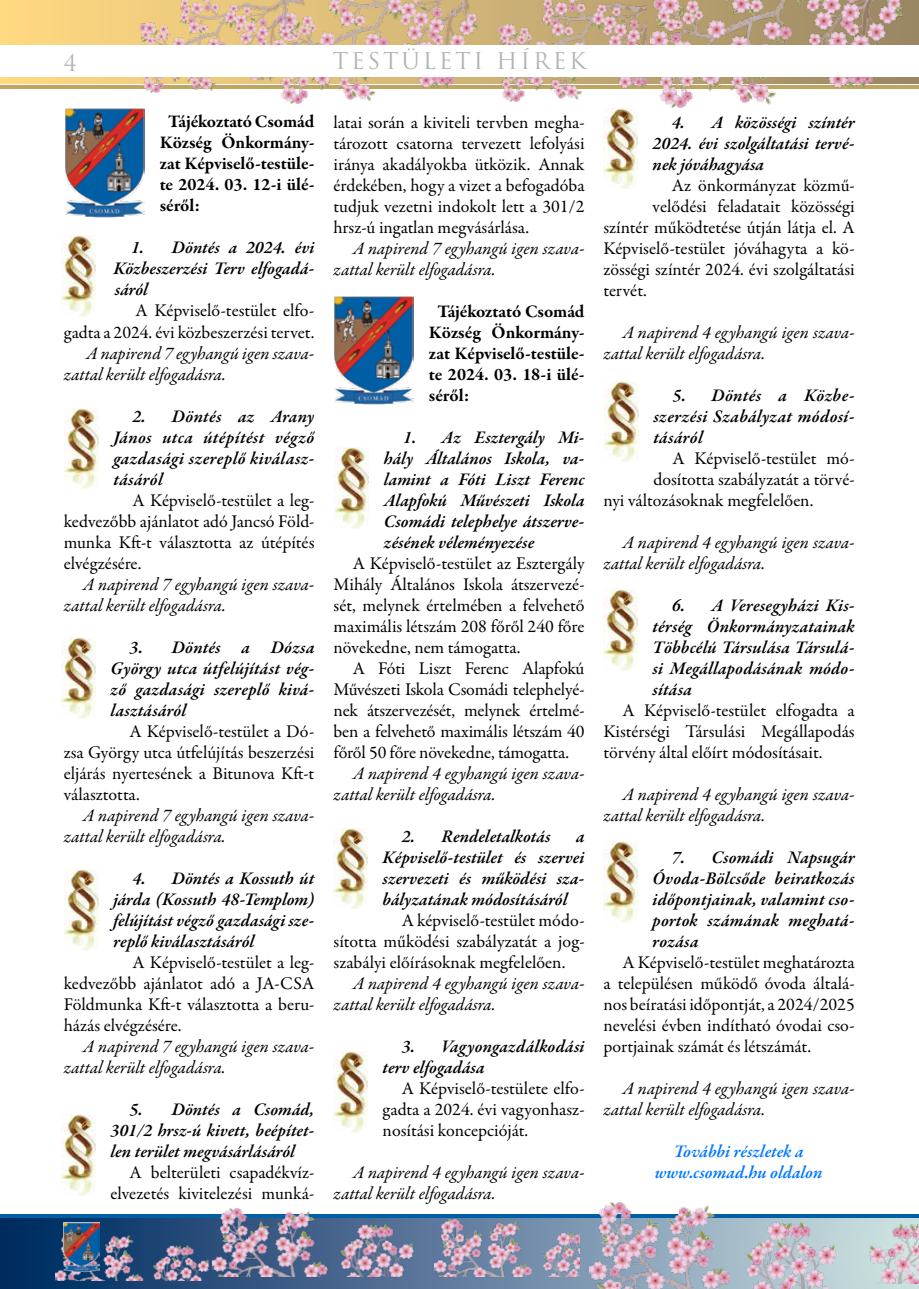
<style>
.page{position:relative;width:919px;height:1289px;background:#fff}
.page>*{position:absolute;margin:0;border:0;box-sizing:border-box;transform-origin:0 0}
.t1{font:22.5px "Trajan Pro";letter-spacing:.12em;color:#b1b4b6}
.t2{font:18px/21px "Garamond Premr Pro";color:#000;text-align:justify}
.t3{font:italic 600 18px/21px "Garamond Premr Pro";color:#000;text-align:justify}
.t4{font:italic 18px/21px "Garamond Premr Pro";color:#000}
.t5{font:700 18px/21px "Garamond Premr Pro";color:#000;text-align:justify}
.t6{font:italic 600 18px/21px "Garamond Premr Pro";color:#0078ff;text-align:center}
</style>
<div class="page">
<div style="left:0;top:0;width:918px;height:84px;background:#f9d37f"></div>
<hr style="left:0;top:85px;width:918px;height:4px;background:#c0a460">
<svg style="left:0;top:1218px;width:918px;height:70px;background:#365982"></svg>
<hr style="left:0;top:1214px;width:918px;height:3px;background:#015fa5">
<img style="left:650px;top:0;width:268px;height:108px">
<img style="left:495px;top:0;width:151px;height:101px">
<img style="left:280px;top:0;width:212px;height:103px">
<img style="left:139px;top:0;width:166px;height:92px">
<div style="left:0;top:45px;width:918px;height:32px;background:#fff"></div>
<img style="left:853px;top:1217px;width:65px;height:66px">
<img style="left:589px;top:1202px;width:264px;height:86px">
<img style="left:434px;top:1219px;width:145px;height:57px">
<img style="left:213px;top:1208px;width:211px;height:68px">
<img style="left:55px;top:1232px;width:159px;height:47px">
<img style="left:64px;top:1222px;width:36px;height:48px">
<img style="left:61px;top:236px;width:34px;height:80px">
<img style="left:61px;top:637px;width:34px;height:81px">
<img style="left:65px;top:108px;width:80px;height:109px">
<img style="left:64px;top:408px;width:34px;height:80px">
<img style="left:64px;top:869px;width:34px;height:81px">
<img style="left:335px;top:447px;width:34px;height:81px">
<img style="left:333px;top:828px;width:34px;height:80px">
<img style="left:603px;top:108px;width:34px;height:81px">
<img style="left:603px;top:589px;width:34px;height:81px">
<img style="left:604px;top:381px;width:34px;height:81px">
<img style="left:603px;top:841px;width:34px;height:81px">
<img style="left:61px;top:1114px;width:34px;height:81px">
<img style="left:333px;top:1051px;width:34px;height:81px">
<img style="left:334px;top:296px;width:80px;height:108px">
<p class="t1" style="left:64px;top:48px;width:14px">4</p>
<p class="t5" style="left:160px;top:111px;width:156px;text-indent:8px">Tájékoztató Csomád Község Önkormány&shy;zat Képviselő-testüle&shy;te 2024. 03. 12-i ülé&shy;séről:</p>
<p class="t3" style="left:113px;top:238px;width:203px;text-indent:18px">1. Döntés a 2024. évi Közbeszerzési Terv elfogadá&shy;sáról</p>
<p class="t2" style="left:64px;top:301px;width:252px;text-align:right">A Képviselő-testület elfo-<br>gadta a 2024. évi közbeszerzési tervet.</p>
<p class="t4" style="left:64px;top:343px;width:252px;text-indent:22px">A napirend 7 egyhangú igen szava&shy;zattal került elfogadásra.</p>
<p class="t3" style="left:113px;top:406px;width:202px;text-indent:19px">2. Döntés az Arany János utca útépítést végző gazdasági szereplő kiválasz&shy;tásáról</p>
<p class="t2" style="left:64px;top:490px;width:252px;text-indent:69px">A Képviselő-testület a leg&shy;kedvezőbb ajánlatot adó Jancsó Föld&shy;munka Kft-t választotta az útépítés elvégzésére.</p>
<p class="t4" style="left:64px;top:574px;width:252px;text-indent:19px">A napirend 7 egyhangú igen szava&shy;zattal került elfogadásra.</p>
<p class="t3" style="left:110px;top:637px;width:205px;text-indent:19px">3. Döntés a Dózsa György utca útfelújítást vég&shy;ző gazdasági szereplő kivá&shy;lasztásáról</p>
<p class="t2" style="left:64px;top:721px;width:252px;text-indent:66px">A Képviselő-testület a Dó&shy;zsa György utca útfelújítás beszerzési eljárás nyertesének a Bitunova Kft-t választotta.</p>
<p class="t4" style="left:64px;top:805px;width:252px;text-indent:19px">A napirend 7 egyhangú igen szava&shy;zattal került elfogadásra.</p>
<p class="t3" style="left:113px;top:868px;width:202px;text-indent:19px">4. Döntés a Kossuth út járda (Kossuth 48-Templom) felújítást végző gazdasági sze&shy;replő kiválasztásáról</p>
<p class="t2" style="left:64px;top:952px;width:252px;text-indent:69px">A Képviselő-testület a leg&shy;kedvezőbb ajánlatot adó a JA-CSA Földmunka Kft-t választotta a beru&shy;házás elvégzésére.</p>
<p class="t4" style="left:64px;top:1036px;width:252px;text-indent:19px">A napirend 7 egyhangú igen szava&shy;zattal került elfogadásra.</p>
<p class="t3" style="left:110px;top:1099px;width:205px;text-indent:19px">5. Döntés a Csomád, 301/2 hrsz-ú kivett, beépítet&shy;len terület megvásárlásáról</p>
<p class="t2" style="left:110px;top:1162px;width:205px;text-align:right">A belterületi csapadékvíz&shy;elvezetés kivitelezési munká-</p>
<p class="t1" style="left:333px;top:46px;width:255px">TESTÜLETI HÍREK</p>
<p class="t2" style="left:333px;top:112px;width:252px">latai során a kiviteli tervben megha&shy;tározott csatorna tervezett lefolyási iránya akadályokba ütközik. Annak érdekében, hogy a vizet a befogadóba tudjuk vezetni indokolt lett a 301/2 hrsz-ú ingatlan megvásárlása.</p>
<p class="t4" style="left:333px;top:238px;width:252px;text-indent:19px">A napirend 7 egyhangú igen szava&shy;zattal került elfogadásra.</p>
<p class="t5" style="left:429px;top:301px;width:157px;text-indent:8px">Tájékoztató Csomád Község Önkormány&shy;zat Képviselő-testüle&shy;te 2024. 03. 18-i ülé&shy;séről:</p>
<p class="t3" style="left:384px;top:427px;width:202px;text-indent:19px">1. Az Esztergály Mi&shy;hály Általános Iskola, va&shy;lamint a Fóti Liszt Ferenc Alapfokú Művészeti Iskola Csomádi telephelye átszerve&shy;zésének véleményezése</p>
<p class="t2" style="left:333px;top:553px;width:252px;text-indent:19px">A Képviselő-testület az Esztergály Mihály Általános Iskola átszervezé&shy;sét, melynek értelmében a felvehető maximális létszám 208 főről 240 főre növekedne, nem támogatta.</p>
<p class="t2" style="left:333px;top:658px;width:252px;text-indent:19px">A Fóti Liszt Ferenc Alapfokú Művészeti Iskola Csomádi telephelyé&shy;nek átszervezését, melynek értelmé&shy;ben a felvehető maximális létszám 40 főről 50 főre növekedne, támogatta.</p>
<p class="t4" style="left:333px;top:763px;width:252px;text-indent:19px">A napirend 4 egyhangú igen szava&shy;zattal került elfogadásra.</p>
<p class="t3" style="left:402px;top:827px;width:150px">2. Rendeletalkotás</p>
<p class="t3" style="left:382px;top:827px;width:203px;text-indent:193px">a Képviselő-testület és szervei szervezeti és működési sza&shy;bályzatának módosításáról</p>
<p class="t2" style="left:333px;top:910px;width:252px;text-indent:68px">A képviselő-testület módo&shy;sította működési szabályzatát a jog&shy;szabályi előírásoknak megfelelően.</p>
<p class="t4" style="left:333px;top:974px;width:252px;text-indent:19px">A napirend 4 egyhangú igen szava&shy;zattal került elfogadásra.</p>
<p class="t3" style="left:382px;top:1037px;width:203px;text-indent:19px">3. Vagyongazdálkodási terv elfogadása</p>
<p class="t2" style="left:382px;top:1078px;width:203px;text-indent:19px">A Képviselő-testülete elfo&shy;gadta a 2024. évi vagyonhasz&shy;nosítási koncepcióját.</p>
<p class="t4" style="left:333px;top:1163px;width:252px;text-indent:19px">A napirend 4 egyhangú igen szava&shy;zattal került elfogadásra.</p>
<p class="t3" style="left:652px;top:113px;width:204px;text-indent:19px">4. A közösségi színtér 2024. évi szolgáltatási tervé&shy;nek jóváhagyása</p>
<p class="t2" style="left:671px;top:175px;width:184px">Az önkormányzat közmű-</p>
<p class="t2" style="left:652px;top:196px;width:204px">velődési feladatait közösségi</p>
<p class="t2" style="left:603px;top:217px;width:253px">színtér működtetése útján látja el. A</p>
<p class="t2" style="left:603px;top:238px;width:253px">Képviselő-testület jóváhagyta a kö-</p>
<p class="t2" style="left:603px;top:259px;width:253px">zösségi színtér 2024. évi szolgáltatási</p>
<p class="t2" style="left:603px;top:280px;width:45px">tervét.</p>
<p class="t4" style="left:603px;top:323px;width:253px;text-indent:19px">A napirend 4 egyhangú igen szava&shy;zattal került elfogadásra.</p>
<p class="t3" style="left:653px;top:386px;width:203px;text-indent:19px">5. Döntés a Közbe&shy;szerzési Szabályzat módosí&shy;tásáról</p>
<p class="t2" style="left:672px;top:448px;width:184px">A Képviselő-testület mó-</p>
<p class="t2" style="left:653px;top:469px;width:203px">dosította szabályzatát a törvé-</p>
<p class="t2" style="left:603px;top:490px;width:211px">nyi változásoknak megfelelően.</p>
<p class="t4" style="left:603px;top:533px;width:253px;text-indent:19px">A napirend 4 egyhangú igen szava&shy;zattal került elfogadásra.</p>
<p class="t3" style="left:652px;top:596px;width:204px;text-indent:19px">6. A Veresegyházi Kis&shy;térség Önkormányzatainak Többcélú Társulása Társulá&shy;si Megállapodásának módo&shy;sítása</p>
<p class="t2" style="left:603px;top:700px;width:253px;text-indent:19px">A Képviselő-testület elfogadta a Kistérségi Társulási Megállapodás törvény által előírt módosításait.</p>
<p class="t4" style="left:603px;top:785px;width:253px;text-indent:19px">A napirend 4 egyhangú igen szava&shy;zattal került elfogadásra.</p>
<p class="t3" style="left:652px;top:848px;width:204px;text-indent:19px">7. Csomádi Napsugár Óvoda-Bölcsőde beiratkozás időpontjainak, valamint cso&shy;portok számának meghatá&shy;rozása</p>
<p class="t2" style="left:603px;top:952px;width:253px;text-indent:19px">A Képviselő-testület meghatározta a településen működő óvoda általá&shy;nos beíratási időpontját, a 2024/2025 nevelési évben indítható óvodai cso&shy;portjainak számát és létszámát.</p>
<p class="t4" style="left:603px;top:1079px;width:253px;text-indent:19px">A napirend 4 egyhangú igen szava&shy;zattal került elfogadásra.</p>
<p class="t6" style="left:654px;top:1142px;width:169px">További részletek a www.csomad.hu oldalon</p>
</div>
